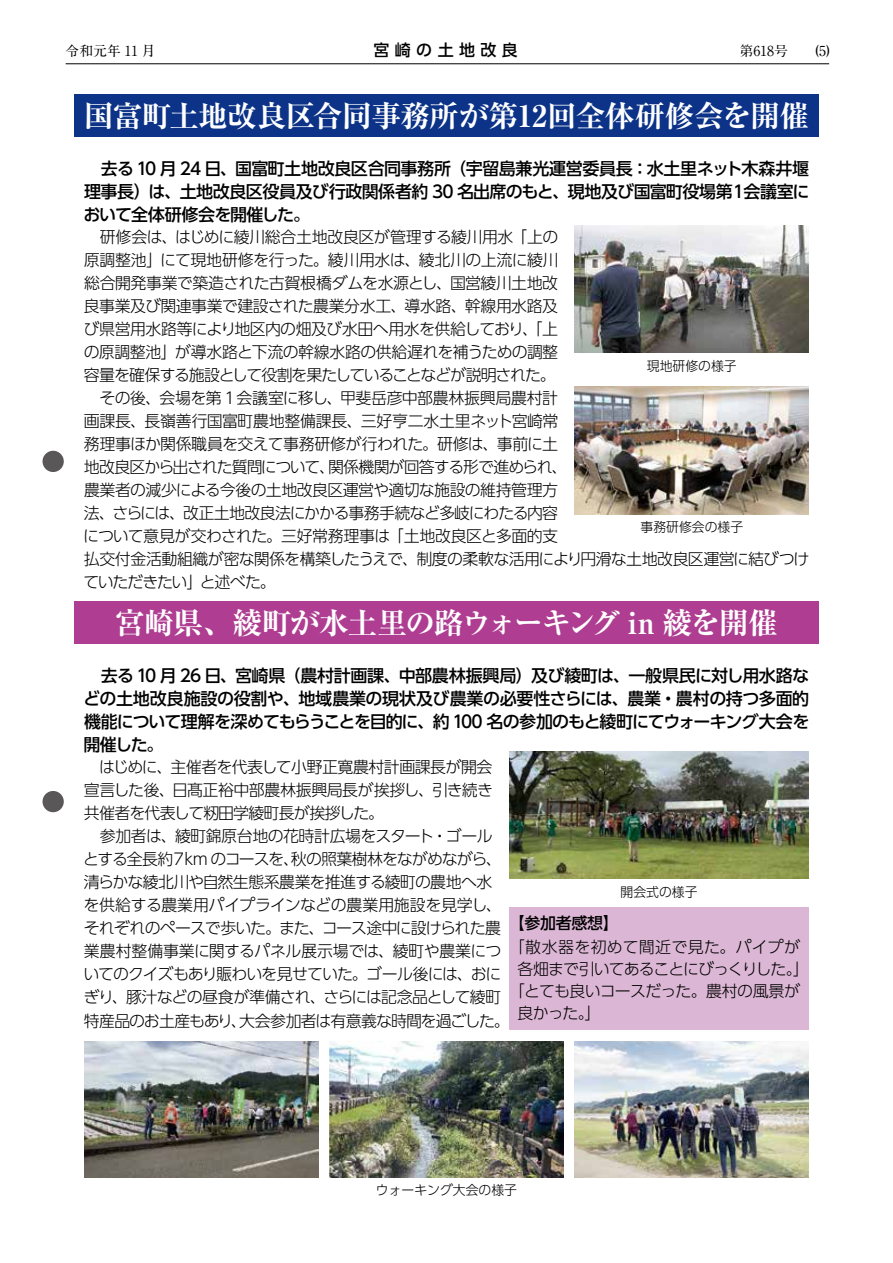
<style>
.page{position:relative;width:893px;height:1263px;background:#fff}
.page>*{position:absolute;margin:0;border:0;box-sizing:border-box;transform-origin:0 0}
.t1{font:700 expanded 29.7px "Ryumin Pr 6 N";letter-spacing:-.025em;color:#fff}
.t2{font:700 expanded 29.7px "Ryumin Pr 6 N";letter-spacing:-.055em;color:#fff}
.t3{font:500 16.95px/23px "UD Shin Go Pro";letter-spacing:-.05em;color:#000;text-align:justify}
.t4{font:300 15.9px/23px "UD Shin Go Pro";letter-spacing:-.04em;color:#000;text-align:justify}
.t5{font:300 15.9px "UD Shin Go Pro";letter-spacing:-.065em;color:#000}
.t6{font:300 15.9px "UD Shin Go Pro";letter-spacing:-.08em;color:#000}
.t7{font:300 15.9px "UD Shin Go Pro";letter-spacing:-.07em;color:#000}
.t8{font:300 15.9px "UD Shin Go Pro";letter-spacing:-.02em;color:#000}
.t9{font:300 15.9px "UD Shin Go Pro";letter-spacing:-.06em;color:#000}
.t10{font:300 15.9px "UD Shin Go Pro";letter-spacing:.02em;color:#000}
.t11{font:500 15.9px "UD Shin Go Pro";letter-spacing:.34em;color:#000}
.t12{font:300 15.9px "UD Shin Go Pro";letter-spacing:-.075em;color:#000}
.t13{font:700 13.8px "A1 Mincho Std";color:#000}
.t14{font:300 13.2px "UD Shin Go Pro";color:#000}
</style>
<div class="page">
<img style="left:575px;top:225px;width:234px;height:128px">
<img style="left:575px;top:386px;width:234px;height:128px">
<div style="left:74px;top:94px;width:745px;height:43px;background:#0c3388"></div>
<div style="left:74px;top:602px;width:745px;height:42px;background:#af3e92"></div>
<img style="left:84px;top:1042px;width:234px;height:135px">
<div style="left:509px;top:906px;width:300px;height:123px;background:#dcb7d5"></div>
<img style="left:509px;top:751px;width:300px;height:128px">
<img style="left:575px;top:1042px;width:234px;height:135px">
<img style="left:330px;top:1042px;width:233px;height:135px">
<div style="left:43px;top:451px;width:21px;height:21px;background:#595757;border-radius:50%"></div>
<div style="left:43px;top:791px;width:21px;height:21px;background:#595757;border-radius:50%"></div>
<hr style="left:66px;top:63px;width:763px;height:1px;background:#000">
<p class="t13" style="left:66px;top:40px;width:91px">令和元年 11 月</p>
<p class="t11" style="left:374px;top:37px;width:146px">宮崎の土地改良</p>
<p class="t13" style="left:740px;top:40px;width:92px">第618号　　(5)</p>
<h1 class="t1" style="left:84px;top:93px;width:727px">国富町土地改良区合同事務所が第12回全体研修会を開催</h1>
<p class="t3" style="left:83px;top:157px;width:728px;text-indent:17px">去る10 月 24 日、国富町土地改良区合同事務所（宇留島兼光運営委員長：水土里ネット木森井堰理事長）は、土地改良区役員及び行政関係者約 30 名出席のもと、現地及び国富町役場第１会議室において全体研修会を開催した。</p>
<p class="t4" style="left:100px;top:225px;width:460px">研修会は、はじめに綾川総合土地改良区が管理する綾川用水「上の</p>
<p class="t4" style="left:84px;top:248px;width:476px">原調整池」にて現地研修を行った。綾川用水は、綾北川の上流に綾川</p>
<p class="t4" style="left:84px;top:271px;width:476px">総合開発事業で築造された古賀根橋ダムを水源とし、国営綾川土地改</p>
<p class="t4" style="left:84px;top:294px;width:476px">良事業及び関連事業で建設された農業分水工、導水路、幹線用水路及</p>
<p class="t4" style="left:83px;top:317px;width:476px">び県営用水路等により地区内の畑及び水田へ用水を供給しており、「上</p>
<p class="t4" style="left:84px;top:340px;width:476px">の原調整池」が導水路と下流の幹線水路の供給遅れを補うための調整</p>
<p class="t6" style="left:84px;top:362px;width:473px">容量を確保する施設として役割を果たしていることなどが説明された。</p>
<p class="t4" style="left:100px;top:386px;width:460px">その後、会場を第 1会議室に移し、甲斐岳彦中部農林振興局農村計</p>
<p class="t8" style="left:84px;top:408px;width:476px">画課長、長嶺善行国富町農地整備課長、三好亨二水土里ネット宮崎常</p>
<p class="t4" style="left:84px;top:432px;width:476px">務理事ほか関係職員を交えて事務研修が行われた。研修は、事前に土</p>
<p class="t5" style="left:84px;top:454px;width:485px">地改良区から出された質問について、関係機関が回答する形で進められ、</p>
<p class="t4" style="left:84px;top:478px;width:476px">農業者の減少による今後の土地改良区運営や適切な施設の維持管理方</p>
<p class="t7" style="left:84px;top:500px;width:476px">法、さらには、改正土地改良法にかかる事務手続など多岐にわたる内容</p>
<p class="t4" style="left:83px;top:524px;width:477px">について意見が交わされた。三好常務理事は「土地改良区と多面的支</p>
<p class="t4" style="left:84px;top:547px;width:727px">払交付金活動組織が密な関係を構築したうえで、制度の柔軟な活用により円滑な土地改良区運営に結びつけ</p>
<p class="t12" style="left:84px;top:569px;width:194px">ていただきたい」と述べた。</p>
<p class="t14" style="left:647px;top:355px;width:91px">現地研修の様子</p>
<p class="t14" style="left:640px;top:516px;width:104px">事務研修会の様子</p>
<h1 class="t2" style="left:115px;top:600px;width:664px">宮崎県、綾町が水土里の路ウォーキング in 綾を開催</h1>
<p class="t3" style="left:83px;top:664px;width:728px;text-indent:18px">去る 10 月 26 日、宮崎県（農村計画課、中部農林振興局）及び綾町は、一般県民に対し用水路などの土地改良施設の役割や、地域農業の現状及び農業の必要性さらには、農業・農村の持つ多面的機能について理解を深めてもらうことを目的に、約 100 名の参加のもと綾町にてウォーキング大会を開催した。</p>
<p class="t4" style="left:84px;top:755px;width:411px;text-indent:15px">はじめに、主催者を代表して小野正寛農村計画課長が開会宣言した後、日髙正裕中部農林振興局長が挨拶し、引き続き共催者を代表して籾田学綾町長が挨拶した。</p>
<p class="t4" style="left:83px;top:824px;width:428px;text-align:left;text-indent:17px">参加者は、綾町錦原台地の花時計広場をスタート・ゴールとする全長約７km のコースを、秋の照葉樹林をながめながら、清らかな綾北川や自然生態系農業を推進する綾町の農地へ水を供給する農業用パイプラインなどの農業用施設を見学し、それぞれのペースで歩いた。また、コース途中に設けられた農業農村整備事業に関するパネル展示場では、綾町や農業についてのクイズもあり賑わいを見せていた。ゴール後には、おにぎり、豚汁などの昼食が準備され、さらには記念品として綾町特産品のお土産もあり、大会参加者は有意義な時間を過ごした。</p>
<p class="t14" style="left:620px;top:881px;width:78px">開会式の様子</p>
<p class="t11" style="left:509px;top:910px;width:112px">【参加者感想】</p>
<p class="t10" style="left:509px;top:934px;width:293px">「散水器を初めて間近で見た。パイプが</p>
<p class="t9" style="left:518px;top:956px;width:293px">各畑まで引いてあることにびっくりした。」</p>
<p class="t4" style="left:509px;top:979px;width:293px">「とても良いコースだった。農村の風景が</p>
<p class="t4" style="left:518px;top:1001px;width:85px">良かった。」</p>
<p class="t14" style="left:376px;top:1180px;width:143px">ウォーキング大会の様子</p>
</div>
